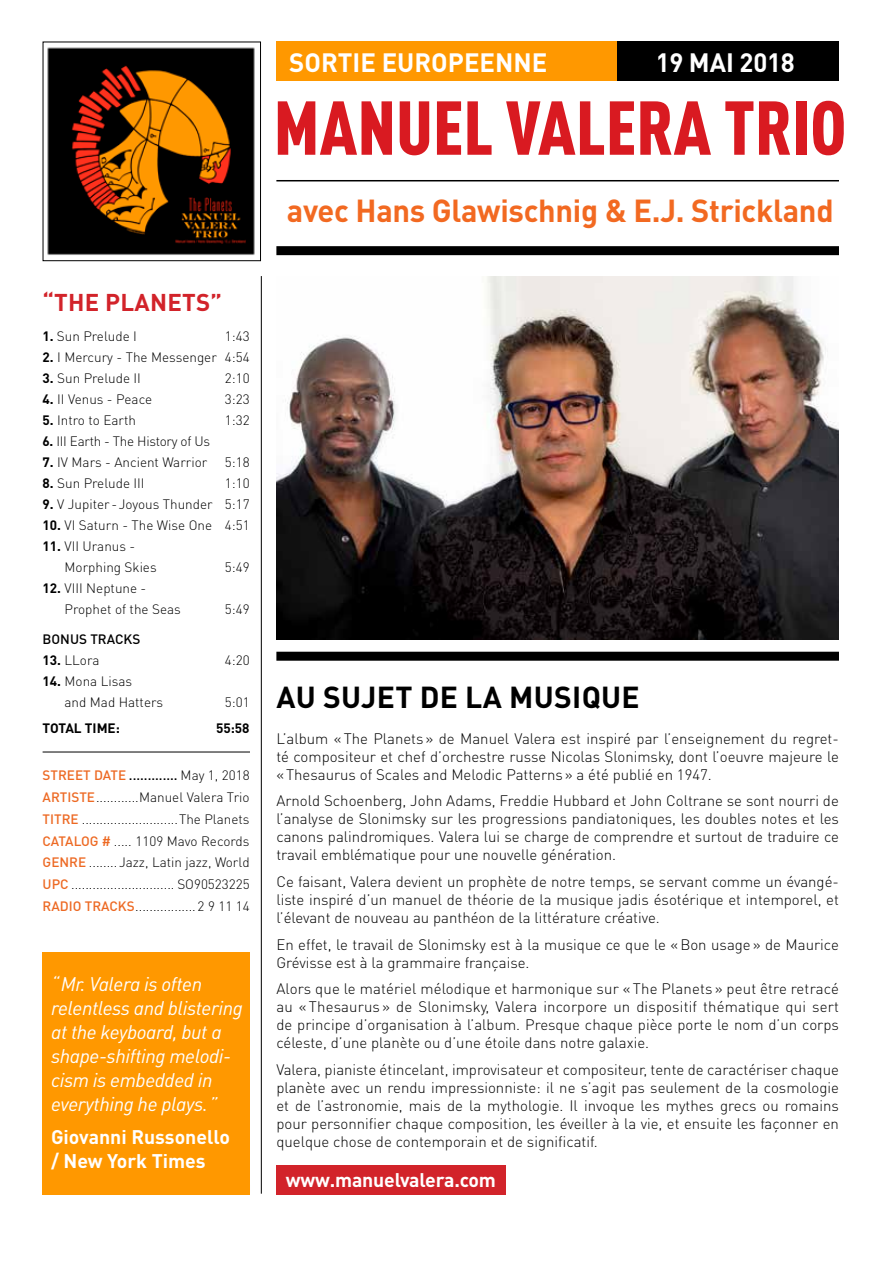
<style>
.page{position:relative;width:893px;height:1263px;background:#fff}
.page>*{position:absolute;margin:0;border:0;box-sizing:border-box;transform-origin:0 0}
.t1{font:900 75px "DIN Cond";color:#d91a21}
.t2{font:700 31.5px "DIN Pro";letter-spacing:-.01em;color:#f26921}
.t3{font:700 30px "DIN Pro";letter-spacing:.01em;color:#000}
.t4{font:700 26.25px "DIN Pro";color:#fff}
.t5{font:700 24px "DIN Pro";letter-spacing:.01em;color:#d2232a}
.t6{font:19.5px/24px "DIN Regular Italic Alt";letter-spacing:-.02em;color:#fff}
.t7{font:700 19.5px/24px "DIN Pro";letter-spacing:-.005em;color:#fff}
.t8{font:300 15px/18px "DIN Pro";color:#000;text-align:justify}
.t9{font:300 13.5px/21.8px "DIN Pro";color:#000}
.t10{font:300 13.5px "DIN Pro";letter-spacing:-.02em;color:#000}
.t11{font:700 13.5px "DIN Pro";color:#000}
.t12{font:500 13.5px "DIN Pro";color:#000}
.s1{font-weight:700}
.s2{font-weight:500;color:#ed6923}
.s3{font-weight:500}
</style>
<div class="page">
<img style="left:47px;top:47px;width:208px;height:208px">
<div style="left:43px;top:42px;width:218px;height:219px;border:1px solid #000"></div>
<img style="left:276px;top:276px;width:563px;height:363px">
<hr style="left:276px;top:180px;width:563px;height:1px;background:#000">
<div style="left:276px;top:246px;width:563px;height:9px;background:#000"></div>
<div style="left:617px;top:41px;width:222px;height:40px;background:#000"></div>
<div style="left:276px;top:41px;width:341px;height:40px;background:#ff9800"></div>
<div style="left:276px;top:1165px;width:230px;height:30px;background:#d2232a"></div>
<hr style="left:261px;top:276px;width:1px;height:918px;background:#000">
<div style="left:276px;top:652px;width:563px;height:9px;background:#000"></div>
<hr style="left:43px;top:752px;width:207px;height:1px;background:#000">
<div style="left:43px;top:952px;width:207px;height:243px;background:#ff9800"></div>
<h3 class="t5" style="left:43px;top:286px;width:181px">“THE PLANETS”</h3>
<p class="t9" style="left:43px;top:325px;width:96px"><span class="s1">1.</span> Sun Prelude I</p>
<p class="t9" style="left:225px;top:325px;width:26px">1:43</p>
<p class="t9" style="left:43px;top:346px;width:208px"><span class="s1">2.</span> I Mercury - The Messenger 4:54</p>
<p class="t9" style="left:43px;top:367px;width:100px"><span class="s1">3.</span> Sun Prelude II</p>
<p class="t9" style="left:225px;top:367px;width:26px">2:10</p>
<p class="t9" style="left:43px;top:388px;width:111px"><span class="s1">4.</span> II Venus - Peace</p>
<p class="t9" style="left:225px;top:388px;width:26px">3:23</p>
<p class="t9" style="left:43px;top:409px;width:95px"><span class="s1">5.</span> Intro to Earth</p>
<p class="t9" style="left:225px;top:409px;width:26px">1:32</p>
<p class="t10" style="left:43px;top:432px;width:169px"><span class="s1">6.</span> III Earth - The History of Us</p>
<p class="t9" style="left:43px;top:451px;width:166px"><span class="s1">7.</span> IV Mars - Ancient Warrior</p>
<p class="t9" style="left:225px;top:451px;width:26px">5:18</p>
<p class="t9" style="left:43px;top:472px;width:104px"><span class="s1">8.</span> Sun Prelude III</p>
<p class="t9" style="left:225px;top:472px;width:26px">1:10</p>
<p class="t9" style="left:43px;top:493px;width:208px"><span class="s1">9.</span> V Jupiter - Joyous Thunder 5:17</p>
<p class="t9" style="left:43px;top:514px;width:208px"><span class="s1">10.</span> VI Saturn - The Wise One 4:51</p>
<p class="t9" style="left:65px;top:535px;width:94px;line-height:21px;text-indent:-22px"><span class="s1">11.</span> VII Uranus -<br>Morphing Skies</p>
<p class="t9" style="left:225px;top:556px;width:26px">5:49</p>
<p class="t9" style="left:65px;top:577px;width:118px;line-height:21px;text-indent:-22px"><span class="s1">12.</span> VIII Neptune -<br>Prophet of the Seas</p>
<p class="t9" style="left:225px;top:598px;width:26px">5:49</p>
<p class="t12" style="left:43px;top:629px;width:99px">BONUS TRACKS</p>
<p class="t9" style="left:43px;top:648px;width:58px"><span class="s1">13.</span> LLora</p>
<p class="t9" style="left:225px;top:648px;width:26px">4:20</p>
<p class="t9" style="left:65px;top:670px;width:100px;line-height:21px;text-indent:-22px"><span class="s1">14.</span> Mona Lisas<br>and Mad Hatters</p>
<p class="t9" style="left:225px;top:690px;width:26px">5:01</p>
<p class="t11" style="left:43px;top:718px;width:79px">TOTAL TIME:</p>
<p class="t11" style="left:216px;top:718px;width:35px">55:58</p>
<p class="t9" style="left:43px;top:764px;width:209px;text-align:justify"><span class="s2">STREET DATE</span> <span class="s3">.............</span> May 1, 2018<br><span class="s2">ARTISTE</span>............Manuel Valera Trio <span class="s2">TITRE</span> ...........................The Planets <span class="s2">CATALOG #</span> ..... 1109 Mavo Records <span class="s2">GENRE</span> ........Jazz, Latin jazz, World <span class="s2">UPC</span> ............................. SO90523225<br><span class="s2">RADIO TRACKS</span>................. 2 9 11 14</p>
<h3 class="t6" style="left:51px;top:972px;width:193px">“Mr. Valera is often relentless and blistering at the keyboard, but a shape-shifting melodi&shy;cism is embedded in everything he plays.”</h3>
<h3 class="t7" style="left:51px;top:1124px;width:180px">Giovanni Russonello / New York Times</h3>
<h3 class="t4" style="left:289px;top:44px;width:259px">SORTIE EUROPEENNE</h3>
<h3 class="t4" style="left:656px;top:44px;width:141px">19 MAI 2018</h3>
<h1 class="t1" style="left:274px;top:81px;width:574px">MANUEL VALERA TRIO</h1>
<h2 class="t2" style="left:287px;top:189px;width:548px">avec Hans Glawischnig &amp; E.J. Strickland</h2>
<h3 class="t3" style="left:277px;top:676px;width:365px">AU SUJET DE LA MUSIQUE</h3>
<p class="t8" style="left:276px;top:729px;width:564px">L’album «The Planets» de Manuel Valera est inspiré par l’enseignement du regret&shy;té compositeur et chef d’orchestre russe Nicolas Slonimsky, dont l’oeuvre majeure le «Thesaurus of Scales and Melodic Patterns» a été publié en 1947.</p>
<p class="t8" style="left:276px;top:791px;width:564px">Arnold Schoenberg, John Adams, Freddie Hubbard et John Coltrane se sont nourri de l’analyse de Slonimsky sur les progressions pandiatoniques, les doubles notes et les canons palindromiques. Valera lui se charge de comprendre et surtout de traduire ce travail emblématique pour une nouvelle génération.</p>
<p class="t8" style="left:276px;top:872px;width:564px">Ce faisant, Valera devient un prophète de notre temps, se servant comme un évangé&shy;liste inspiré d’un manuel de théorie de la musique jadis ésotérique et intemporel, et l’élevant de nouveau au panthéon de la littérature créative.</p>
<p class="t8" style="left:276px;top:934px;width:564px">En effet, le travail de Slonimsky est à la musique ce que le «Bon usage» de Maurice<br>Grévisse est à la grammaire française.</p>
<p class="t8" style="left:276px;top:979px;width:564px">Alors que le matériel mélodique et harmonique sur « The Planets » peut être retracé au « Thesaurus » de Slonimsky, Valera incorpore un dispositif thématique qui sert de principe d’organisation à l’album. Presque chaque pièce porte le nom d’un corps céleste, d’une planète ou d’une étoile dans notre galaxie.</p>
<p class="t8" style="left:276px;top:1059px;width:564px">Valera, pianiste étincelant, improvisateur et compositeur, tente de caractériser chaque planète avec un rendu impressionniste: il ne s’agit pas seulement de la cosmologie et de l’astronomie, mais de la mythologie. Il invoque les mythes grecs ou romains pour personnifier chaque composition, les éveiller à la vie, et ensuite les façonner en quelque chose de contemporain et de significatif.</p>
<h3 class="t7" style="left:286px;top:1167px;width:212px">www.manuelvalera.com</h3>
</div>
